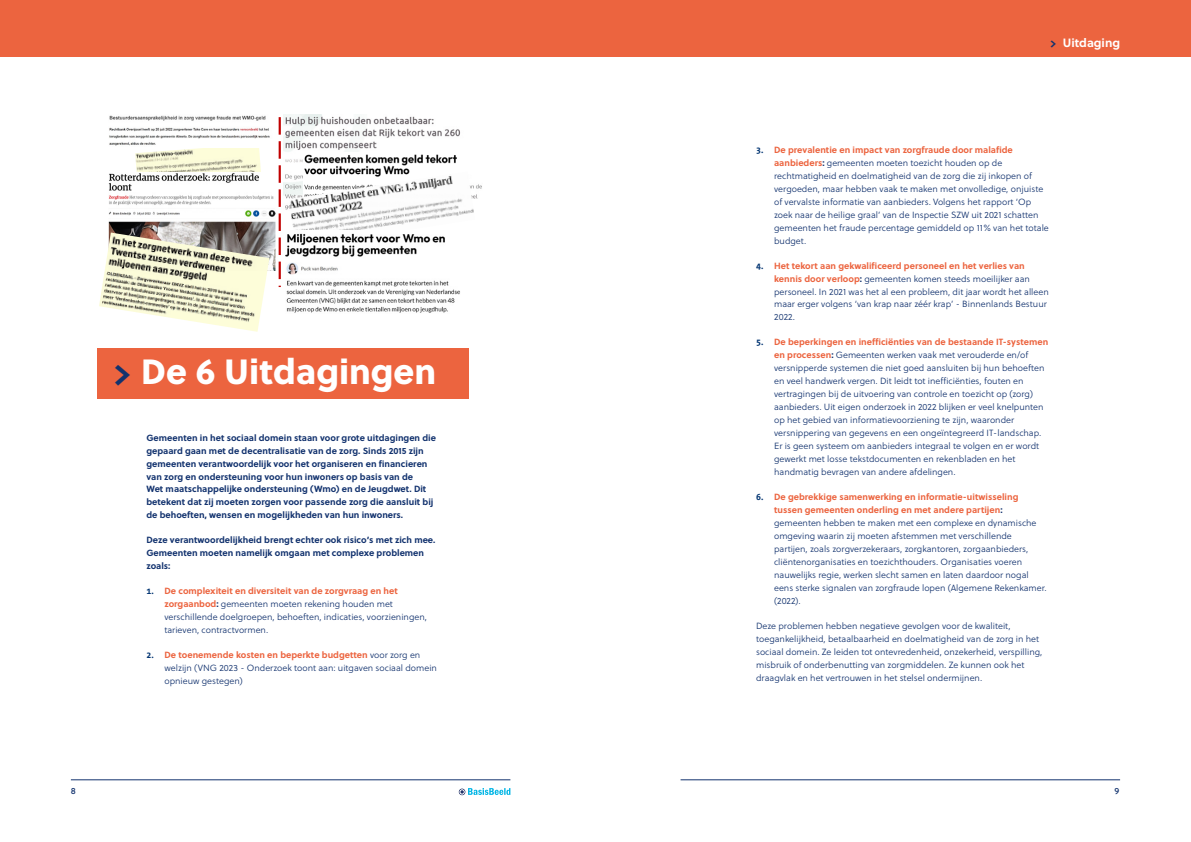
<style>
.page{position:relative;width:1191px;height:842px;background:#fff}
.page>*{position:absolute;margin:0;border:0;box-sizing:border-box;transform-origin:0 0}
.t1{font:35px "Soleil Xb";color:#fff}
.t2{font:700 12px "Soleil";color:#fff}
.t3{font:9px/13px "Soleil Lt";color:#12326e}
.t4{font:700 9px/13px "Soleil";color:#12326e}
.t5{font:700 9px/13px "Soleil";color:#ec643f;text-align:center}
.t6{font:9px "Soleil Bk";color:#12326e}
.s1{font-family:"The Sans Correspondence";font-weight:700;color:#12326e}
.s2{font-family:"The Sans Correspondence";color:#043673}
.s3{font-family:"Soleil";font-weight:700;color:#ec643f}
.s4{font-family:"Soleil";font-weight:700}
.s5{font-family:"Soleil Lt";font-weight:400;color:#12326e}
.s6{font-family:"The Sans Correspondence";color:#12326e}
.s7{color:#12326e}
</style>
<div class="page">
<img style="left:135px;top:148px;width:126px;height:24px">
<img style="left:283px;top:114px;width:199px;height:96px">
<img style="left:303px;top:153px;width:163px;height:19px">
<img style="left:108px;top:173px;width:168px;height:98px">
<img style="left:99px;top:233px;width:170px;height:99px">
<img style="left:289px;top:172px;width:186px;height:58px">
<img style="left:285px;top:233px;width:175px;height:80px">
<svg style="left:279px;top:117px;width:2px;height:170px"></svg>
<img style="left:109px;top:115px;width:161px;height:31px">
<div style="left:97px;top:349px;width:371px;height:50px;background:#ec643f"></div>
<div style="left:0;top:0;width:1191px;height:57px;background:#ec643f"></div>
<hr style="left:680px;top:779px;width:440px;height:1px;background:#12326e">
<hr style="left:71px;top:779px;width:439px;height:1px;background:#12326e">
<svg style="left:459px;top:788px;width:51px;height:7px"></svg>
<h1 class="t1" style="left:113px;top:344px;width:325px"><span class="s1">&gt;</span> De 6 Uitdagingen</h1>
<p class="t4" style="left:146px;top:430px;width:291px">Gemeenten in het sociaal domein staan voor grote uitdagingen die gepaard gaan met de decentralisatie van de zorg. Sinds 2015 zijn gemeenten verantwoordelijk voor het organiseren en financieren van zorg en ondersteuning voor hun inwoners op basis van de<br>Wet maatschappelijke ondersteuning (Wmo) en de Jeugdwet. Dit betekent dat zij moeten zorgen voor passende zorg die aansluit bij de behoeften, wensen en mogelijkheden van hun inwoners.</p>
<p class="t4" style="left:146px;top:533px;width:291px">Deze verantwoordelijkheid brengt echter ook risico’s met zich mee.<br>Gemeenten moeten namelijk omgaan met complexe problemen zoals:</p>
<p class="t5" style="left:146px;top:584px;width:253px"><span class="s2">1.</span> De complexiteit en diversiteit van de zorgvraag en het</p>
<p class="t3" style="left:164px;top:597px;width:264px"><span class="s3">zorgaanbod</span><span class="s4">:</span> gemeenten moeten rekening houden met verschillende doelgroepen, behoeften, indicaties, voorzieningen, tarieven, contractvormen.</p>
<p class="t5" style="left:146px;top:647px;width:275px"><span class="s2">2.</span> De toenemende kosten en beperkte budgetten <span class="s5">voor zorg en</span></p>
<p class="t3" style="left:164px;top:661px;width:274px">welzijn (VNG 2023 - Onderzoek toont aan: uitgaven sociaal domein opnieuw gestegen)</p>
<h2 class="t2" style="left:1050px;top:33px;width:71px"><span class="s6">&gt;</span> Uitdaging</h2>
<p class="t5" style="left:756px;top:143px;width:258px"><span class="s2">3.</span> De prevalentie en impact van zorgfraude door malafide</p>
<p class="t3" style="left:774px;top:156px;width:276px"><span class="s3">aanbieders</span><span class="s4">:</span> gemeenten moeten toezicht houden op de rechtmatigheid en doelmatigheid van de zorg die zij inkopen of vergoeden, maar hebben vaak te maken met onvolledige, onjuiste of vervalste informatie van aanbieders. Volgens het rapport ‘Op zoek naar de heilige graal’ van de Inspectie SZW uit 2021 schatten gemeenten het fraude percentage gemiddeld op 11% van het totale budget.</p>
<p class="t5" style="left:756px;top:258px;width:270px"><span class="s2">4.</span> Het tekort aan gekwalificeerd personeel en het verlies van</p>
<p class="t3" style="left:774px;top:272px;width:276px"><span class="s3">kennis door verloop</span><span class="s4">:</span> gemeenten komen steeds moeilijker aan personeel. In 2021 was het al een probleem, dit jaar wordt het alleen maar erger volgens ‘van krap naar zéér krap’ - Binnenlands Bestuur 2022.</p>
<p class="t5" style="left:756px;top:335px;width:294px"><span class="s2">5.</span> De beperkingen en inefficiënties van de bestaande IT-systemen</p>
<p class="t3" style="left:774px;top:348px;width:272px"><span class="s3">en processen</span><span class="s4">:</span> Gemeenten werken vaak met verouderde en/of versnipperde systemen die niet goed aansluiten bij hun behoeften en veel handwerk vergen. Dit leidt tot inefficiënties, fouten en vertragingen bij de uitvoering van controle en toezicht op (zorg) aanbieders. Uit eigen onderzoek in 2022 blijken er veel knelpunten op het gebied van informatievoorziening te zijn, waaronder versnippering van gegevens en een ongeïntegreerd IT-landschap.<br>Er is geen systeem om aanbieders integraal te volgen en er wordt gewerkt met losse tekstdocumenten en rekenbladen en het handmatig bevragen van andere afdelingen.</p>
<p class="t5" style="left:756px;top:490px;width:264px"><span class="s2">6.</span> De gebrekkige samenwerking en informatie-uitwisseling tussen gemeenten onderling en met andere partijen<span class="s7">:</span></p>
<p class="t3" style="left:774px;top:516px;width:274px">gemeenten hebben te maken met een complexe en dynamische omgeving waarin zij moeten afstemmen met verschillende partijen, zoals zorgverzekeraars, zorgkantoren, zorgaanbieders, cliëntenorganisaties en toezichthouders. Organisaties voeren nauwelijks regie, werken slecht samen en laten daardoor nogal eens sterke signalen van zorgfraude lopen (Algemene Rekenkamer. (2022).</p>
<p class="t3" style="left:756px;top:619px;width:288px">Deze problemen hebben negatieve gevolgen voor de kwaliteit, toegankelijkheid, betaalbaarheid en doelmatigheid van de zorg in het sociaal domein. Ze leiden tot ontevredenheid, onzekerheid, verspilling, misbruik of onderbenutting van zorgmiddelen. Ze kunnen ook het draagvlak en het vertrouwen in het stelsel ondermijnen.</p>
<p class="t6" style="left:71px;top:784px;width:7px">8</p>
<p class="t6" style="left:1114px;top:784px;width:6px">9</p>
</div>
